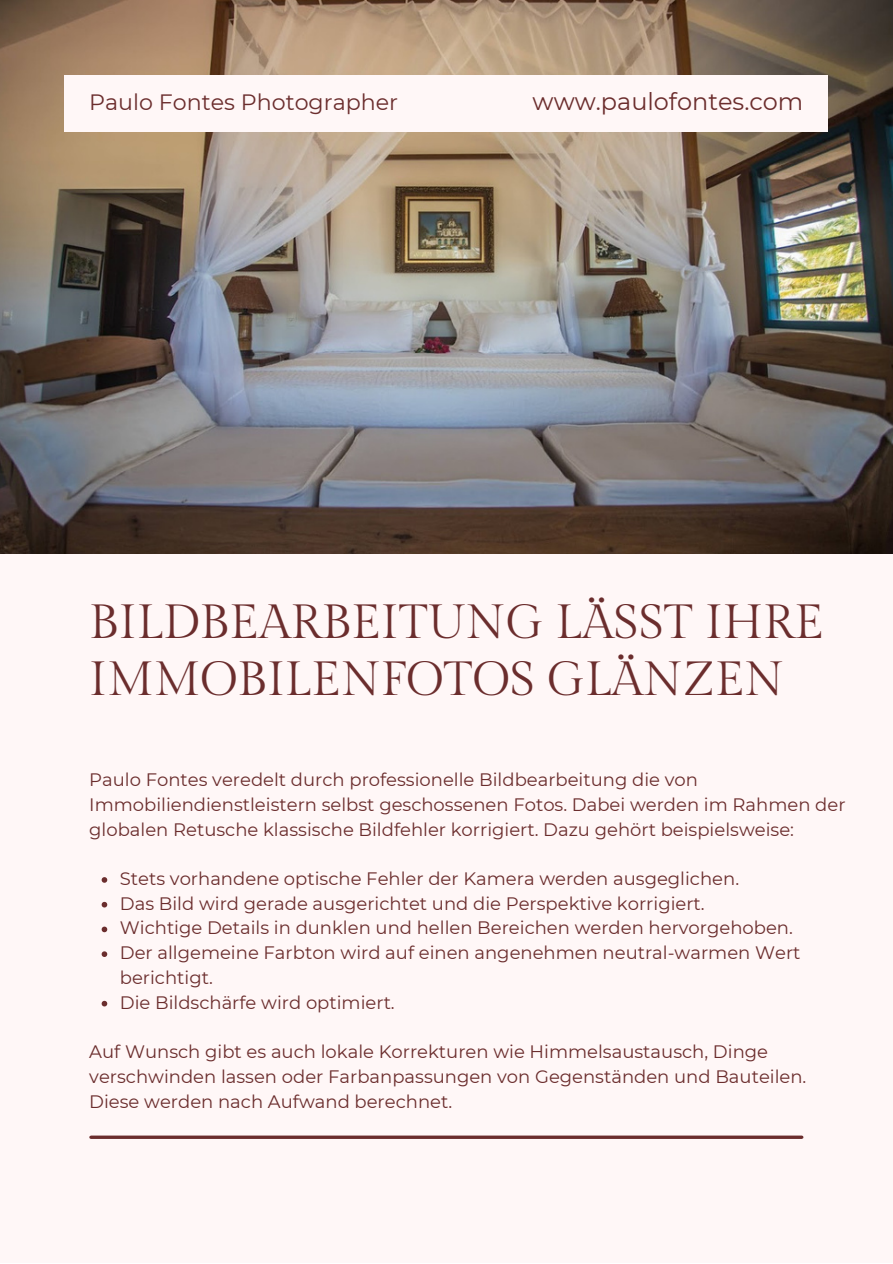
<style>
.page{position:relative;width:893px;height:1264px;background:#fff}
.page>*{position:absolute;margin:0;border:0;box-sizing:border-box;transform-origin:0 0}
.t1{font:48px/57.3px "Gilda Display";color:#6b2d2d}
.t2{font:24px "Montserrat";color:#6b2d2d}
.t3{font:22.2px "Montserrat";color:#6b2d2d}
.t4{font:18px/24.8px "Montserrat";color:#6b2d2d}
</style>
<div class="page">
<div style="left:0;top:0;width:892px;height:1262px;background:#fff7f7"></div>
<img style="left:0;top:0;width:892px;height:553px">
<div style="left:65px;top:75px;width:762px;height:56px;background:#fff7f7"></div>
<svg style="left:102px;top:877px;width:5px;height:5px"></svg>
<svg style="left:102px;top:901px;width:5px;height:6px"></svg>
<svg style="left:102px;top:926px;width:5px;height:6px"></svg>
<svg style="left:102px;top:951px;width:5px;height:6px"></svg>
<svg style="left:102px;top:1000px;width:5px;height:6px"></svg>
<hr style="left:91px;top:1135px;width:710px;height:3px;background:#6b2d2d">
<p class="t3" style="left:89px;top:88px;width:310px">Paulo Fontes Photographer</p>
<p class="t2" style="left:532px;top:87px;width:272px">www.paulofontes.com</p>
<p class="t1" style="left:89px;top:594px;width:736px">BILDBEARBEITUNG LÄSST IHRE<br>IMMOBILENFOTOS GLÄNZEN</p>
<p class="t4" style="left:89px;top:767px;width:757px">Paulo Fontes veredelt durch professionelle Bildbearbeitung die von<br>Immobiliendienstleistern selbst geschossenen Fotos. Dabei werden im Rahmen der globalen Retusche klassische Bildfehler korrigiert. Dazu gehört beispielsweise:</p>
<p class="t4" style="left:120px;top:866px;width:620px">Stets vorhandene optische Fehler der Kamera werden ausgeglichen.</p>
<p class="t4" style="left:120px;top:890px;width:586px">Das Bild wird gerade ausgerichtet und die Perspektive korrigiert.</p>
<p class="t4" style="left:120px;top:915px;width:674px">Wichtige Details in dunklen und hellen Bereichen werden hervorgehoben.</p>
<p class="t4" style="left:120px;top:940px;width:682px">Der allgemeine Farbton wird auf einen angenehmen neutral-warmen Wert berichtigt.</p>
<p class="t4" style="left:120px;top:989px;width:276px">Die Bildschärfe wird optimiert.</p>
<p class="t4" style="left:89px;top:1039px;width:718px">Auf Wunsch gibt es auch lokale Korrekturen wie Himmelsaustausch, Dinge verschwinden lassen oder Farbanpassungen von Gegenständen und Bauteilen.<br>Diese werden nach Aufwand berechnet.</p>
</div>
